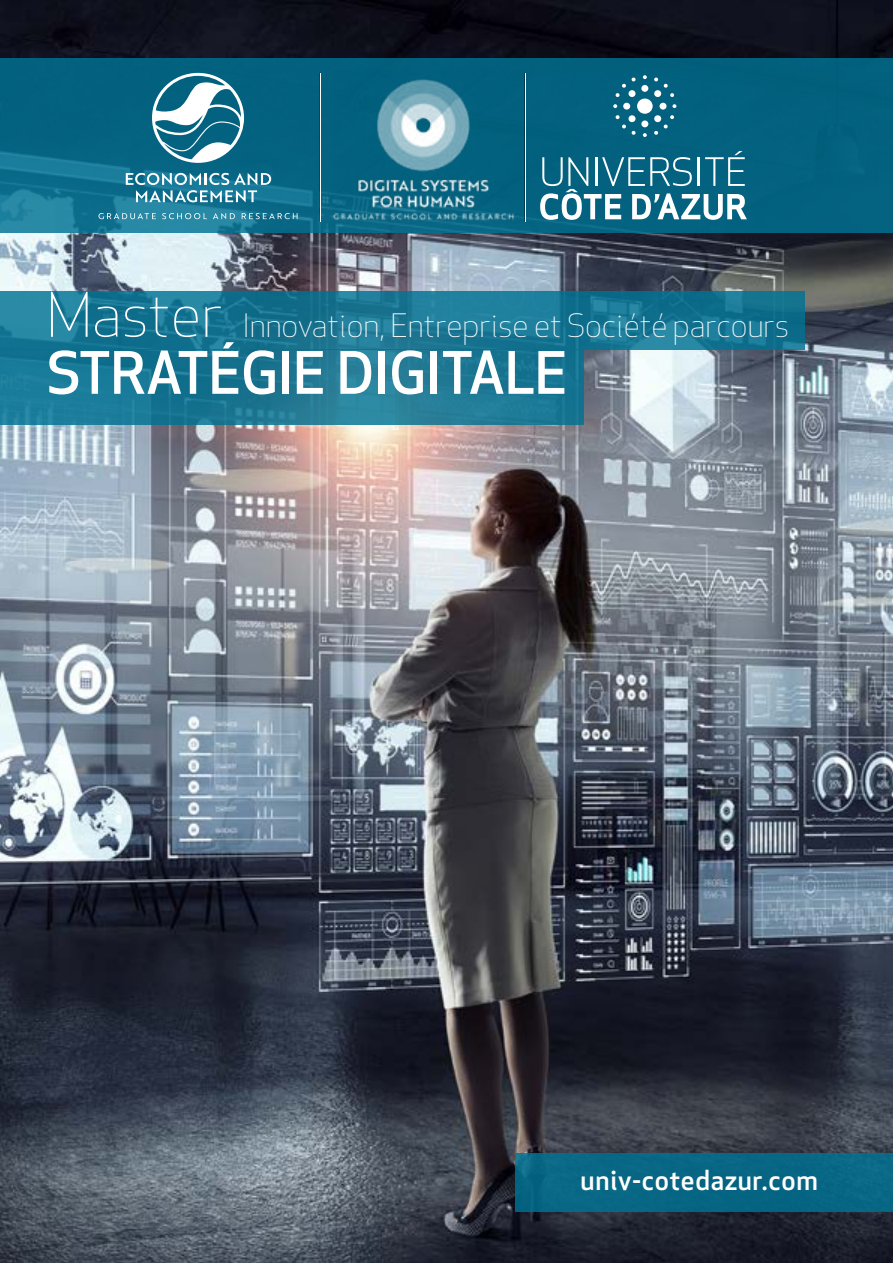
<style>
.page{position:relative;width:893px;height:1263px;background:#fff}
.page>*{position:absolute;margin:0;border:0;box-sizing:border-box;transform-origin:0 0}
.t1{font:500 57px "Apex New";color:#fff}
.t2{font:300 31.5px "Apex New";color:#fff}
.t3{font:500 27px "Apex New";letter-spacing:.03em;color:#fff}
.s1{font-size:60px}
</style>
<div class="page">
<img style="left:0;top:0;width:893px;height:1263px">
<div style="left:515px;top:1153px;width:378px;height:58px;background:#086784"></div>
<svg style="left:0;top:58px;width:893px;height:174px;background:#066582"></svg>
<svg style="left:0;top:291px;width:805px;height:59px;background:#187794"></svg>
<svg style="left:0;top:350px;width:584px;height:75px;background:#1c7995"></svg>
<hr style="left:320px;top:73px;width:1px;height:148px;background:#fff">
<svg style="left:99px;top:213px;width:57px;height:6px"></svg>
<svg style="left:162px;top:213px;width:45px;height:6px"></svg>
<svg style="left:213px;top:213px;width:22px;height:6px"></svg>
<svg style="left:242px;top:213px;width:55px;height:6px"></svg>
<svg style="left:126px;top:173px;width:145px;height:29px"></svg>
<svg style="left:152px;top:73px;width:92px;height:90px"></svg>
<svg style="left:540px;top:151px;width:207px;height:69px"></svg>
<div style="left:637px;top:99px;width:16px;height:15px;background:#fff;border-radius:50%"></div>
<div style="left:623px;top:103px;width:7px;height:7px;background:#fff;border-radius:50%"></div>
<div style="left:659px;top:103px;width:7px;height:7px;background:#fff;border-radius:50%"></div>
<div style="left:641px;top:85px;width:7px;height:7px;background:#fff;border-radius:50%"></div>
<div style="left:641px;top:120px;width:7px;height:7px;background:#fff;border-radius:50%"></div>
<svg style="left:672px;top:104px;width:4px;height:4px"></svg>
<svg style="left:643px;top:133px;width:4px;height:4px"></svg>
<svg style="left:643px;top:75px;width:4px;height:4px"></svg>
<svg style="left:654px;top:115px;width:20px;height:20px"></svg>
<svg style="left:654px;top:78px;width:20px;height:19px"></svg>
<svg style="left:613px;top:104px;width:4px;height:4px"></svg>
<svg style="left:616px;top:115px;width:20px;height:20px"></svg>
<svg style="left:615px;top:78px;width:21px;height:19px"></svg>
<hr style="left:525px;top:73px;width:1px;height:148px;background:#fff">
<img style="left:333px;top:71px;width:186px;height:159px">
<p class="t2" style="left:47px;top:306px;width:744px"><span class="s1">Master</span> Innovation, Entreprise et Société parcours</p>
<h1 class="t1" style="left:47px;top:335px;width:522px">STRATÉGIE DIGITALE</h1>
<p class="t3" style="left:580px;top:1162px;width:239px">univ-cotedazur.com</p>
</div>
